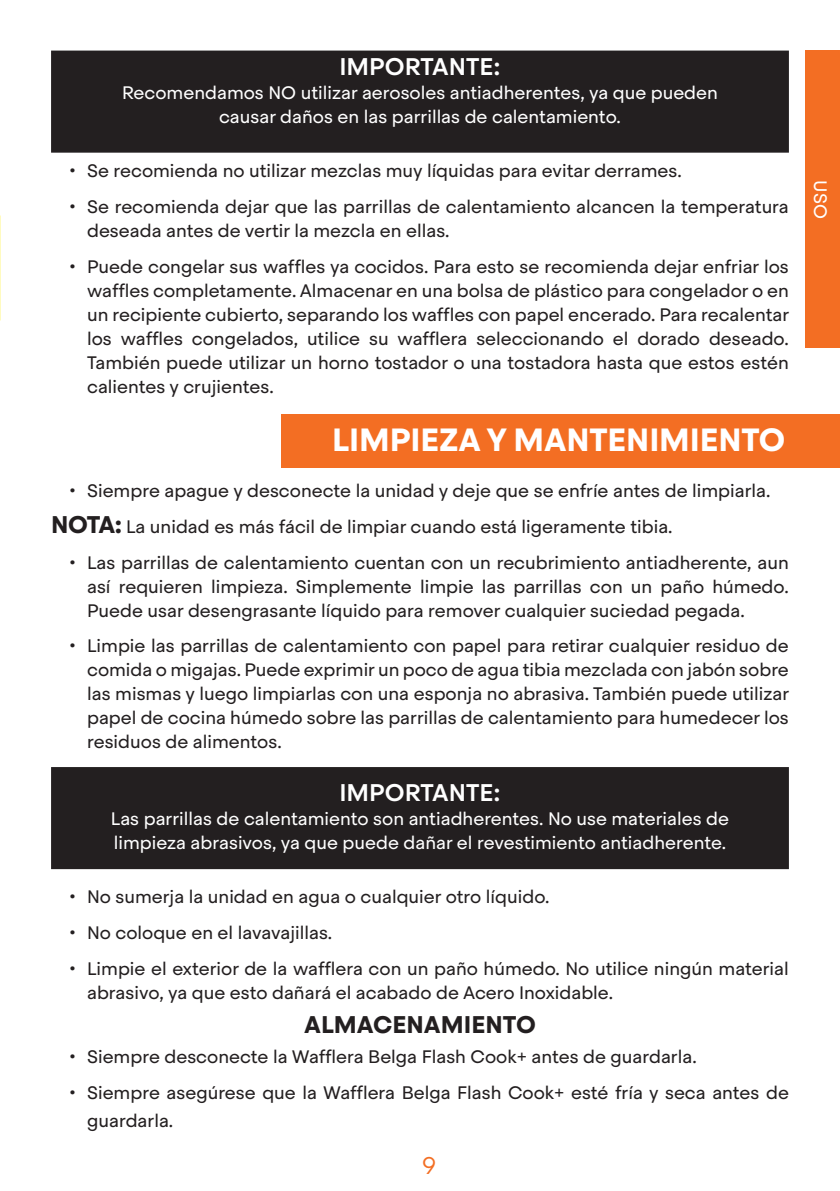
<style>
.page{position:relative;width:840px;height:1191px;background:#fff}
.page>*{position:absolute;margin:0;border:0;box-sizing:border-box;transform-origin:0 0}
.t1{font:700 32px "Steradian";letter-spacing:-.005em;color:#fff}
.t2{font:500 24px "Steradian";color:#fff}
.t3{font:700 24px "Steradian";color:#231f20}
.t4{font:300 24px "Steradian";color:#f36e23}
.t5{font:18px/24px "Steradian";color:#231f20}
.t6{font:18px/24px "Steradian";color:#fff;text-align:center}
.s1{font-weight:700;font-size:24px}
</style>
<div class="page">
<div style="left:52px;top:768px;width:735px;height:100px;background:#231f20"></div>
<div style="left:51px;top:767px;width:737px;height:102px;border:2px solid #231f20"></div>
<div style="left:52px;top:52px;width:735px;height:100px;background:#231f20"></div>
<div style="left:51px;top:51px;width:737px;height:102px;border:2px solid #231f20"></div>
<div style="left:281px;top:414px;width:558px;height:53px;background:#f36e23"></div>
<div style="left:805px;top:51px;width:34px;height:297px;background:#f36e23"></div>
<h2 class="t2" style="left:339px;top:52px;width:162px">IMPORTANTE:</h2>
<p class="t6" style="left:122px;top:81px;width:597px">Recomendamos NO utilizar aerosoles antiadherentes, ya que pueden causar daños en las parrillas de calentamiento.</p>
<p class="t5" style="left:69px;top:159px;width:613px">• Se recomienda no utilizar mezclas muy líquidas para evitar derrames.</p>
<p class="t5" style="left:87px;top:195px;width:703px;text-indent:-18px">• Se recomienda dejar que las parrillas de calentamiento alcancen la temperatura deseada antes de vertir la mezcla en ellas.</p>
<p class="t5" style="left:87px;top:254px;width:703px;text-align:justify;text-indent:-18px">• Puede congelar sus waffles ya cocidos. Para esto se recomienda dejar enfriar los waffles completamente. Almacenar en una bolsa de plástico para congelador o en un recipiente cubierto, separando los waffles con papel encerado. Para recalentar los waffles congelados, utilice su wafflera seleccionando el dorado deseado.<br>También puede utilizar un horno tostador o una tostadora hasta que estos estén calientes y crujientes.</p>
<h1 class="t1" style="left:332px;top:420px;width:454px">LIMPIEZA Y MANTENIMIENTO</h1>
<p class="t5" style="left:51px;top:473px;width:720px;line-height:35.8px;text-indent:18px">• Siempre apague y desconecte la unidad y deje que se enfríe antes de limpiarla.<br><span class="s1">NOTA:</span> La unidad es más fácil de limpiar cuando está ligeramente tibia.</p>
<p class="t5" style="left:87px;top:550px;width:702px;text-align:justify;text-indent:-18px">• Las parrillas de calentamiento cuentan con un recubrimiento antiadherente, aun así requieren limpieza. Simplemente limpie las parrillas con un paño húmedo.<br>Puede usar desengrasante líquido para remover cualquier suciedad pegada.</p>
<p class="t5" style="left:87px;top:634px;width:703px;text-align:justify;text-indent:-18px">• Limpie las parrillas de calentamiento con papel para retirar cualquier residuo de comida o migajas. Puede exprimir un poco de agua tibia mezclada con jabón sobre las mismas y luego limpiarlas con una esponja no abrasiva. También puede utilizar papel de cocina húmedo sobre las parrillas de calentamiento para humedecer los residuos de alimentos.</p>
<h2 class="t2" style="left:339px;top:778px;width:162px">IMPORTANTE:</h2>
<p class="t6" style="left:111px;top:806px;width:619px;text-align:left">Las parrillas de calentamiento son antiadherentes. No use materiales de limpieza abrasivos, ya que puede dañar el revestimiento antiadherente.</p>
<p class="t5" style="left:69px;top:885px;width:481px">• No sumerja la unidad en agua o cualquier otro líquido.</p>
<p class="t5" style="left:69px;top:920px;width:264px">• No coloque en el lavavajillas.</p>
<p class="t5" style="left:87px;top:956px;width:702px;text-indent:-18px">• Limpie el exterior de la wafflera con un paño húmedo. No utilice ningún material abrasivo, ya que esto dañará el acabado de Acero Inoxidable.</p>
<h2 class="t3" style="left:304px;top:1009px;width:233px">ALMACENAMIENTO</h2>
<p class="t5" style="left:69px;top:1045px;width:628px">• Siempre desconecte la Wafflera Belga Flash Cook+ antes de guardarla.</p>
<p class="t5" style="left:87px;top:1079px;width:703px;line-height:28px;text-indent:-18px">• Siempre asegúrese que la Wafflera Belga Flash Cook+ esté fría y seca antes de guardarla.</p>
<h2 class="t4" style="left:422px;top:1151px;width:15px">9</h2>
<p class="t6" style="left:832px;top:180px;width:40px;rotate:90deg">USO</p>
</div>
